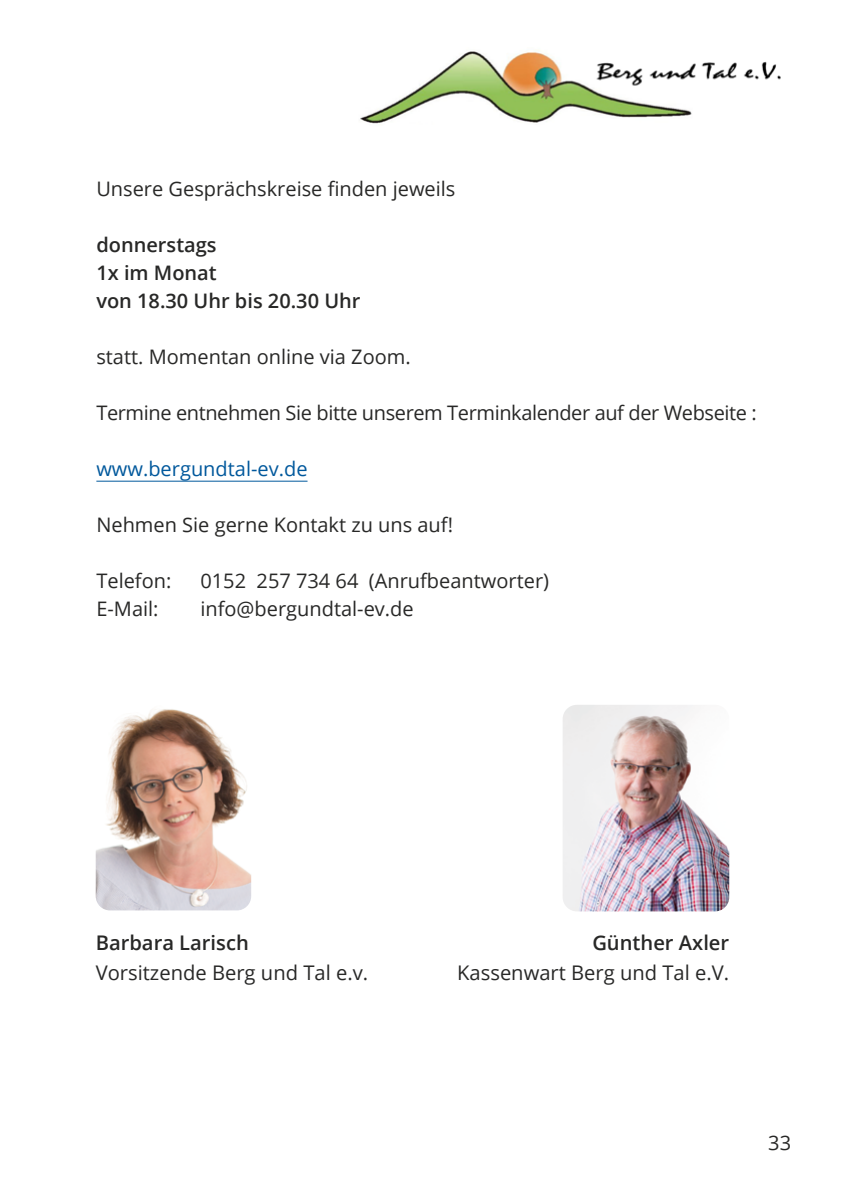
<style>
.page{position:relative;width:842px;height:1191px;background:#fff}
.page>*{position:absolute;margin:0;border:0;box-sizing:border-box;transform-origin:0 0}
.t1{font:20.2px "Open Sans";color:#282827}
.t2{font:600 20.2px "Open Sans";color:#282827}
.t3{font:20px "Open Sans";color:#282827}
.t4{font:20px "Open Sans";letter-spacing:-.02em;color:#282827}
.t5{font:600 20px/28px "Open Sans";color:#282827}
.t6{font:20px "Open Sans";color:#00589c}
</style>
<div class="page">
<img style="left:360px;top:50px;width:421px;height:74px">
<hr style="left:96px;top:481px;width:211px;height:1px;background:#00589c">
<img style="left:96px;top:709px;width:155px;height:201px">
<img style="left:563px;top:705px;width:166px;height:206px">
<p class="t3" style="left:96px;top:175px;width:361px">Unsere Gesprächskreise finden jeweils</p>
<p class="t5" style="left:96px;top:230px;width:266px">donnerstags<br>1x im Monat<br>von 18.30 Uhr bis 20.30 Uhr</p>
<p class="t3" style="left:96px;top:343px;width:316px">statt. Momentan online via Zoom.</p>
<p class="t4" style="left:96px;top:399px;width:662px">Termine entnehmen Sie bitte unserem Terminkalender auf der Webseite :</p>
<p class="t6" style="left:96px;top:455px;width:213px">www.bergundtal-ev.de</p>
<p class="t3" style="left:96px;top:511px;width:358px">Nehmen Sie gerne Kontakt zu uns auf!</p>
<p class="t3" style="left:96px;top:567px;width:77px">Telefon:</p>
<p class="t3" style="left:200px;top:567px;width:350px">0152 257 734 64 (Anrufbeantworter)</p>
<p class="t3" style="left:96px;top:595px;width:64px">E-Mail:</p>
<p class="t3" style="left:200px;top:595px;width:215px">info@bergundtal-ev.de</p>
<p class="t2" style="left:96px;top:928px;width:155px">Barbara Larisch</p>
<p class="t1" style="left:96px;top:958px;width:274px">Vorsitzende Berg und Tal e.v.</p>
<p class="t2" style="left:592px;top:928px;width:138px">Günther Axler</p>
<p class="t1" style="left:457px;top:958px;width:274px">Kassenwart Berg und Tal e.V.</p>
<p class="t3" style="left:768px;top:1128px;width:24px">33</p>
</div>
